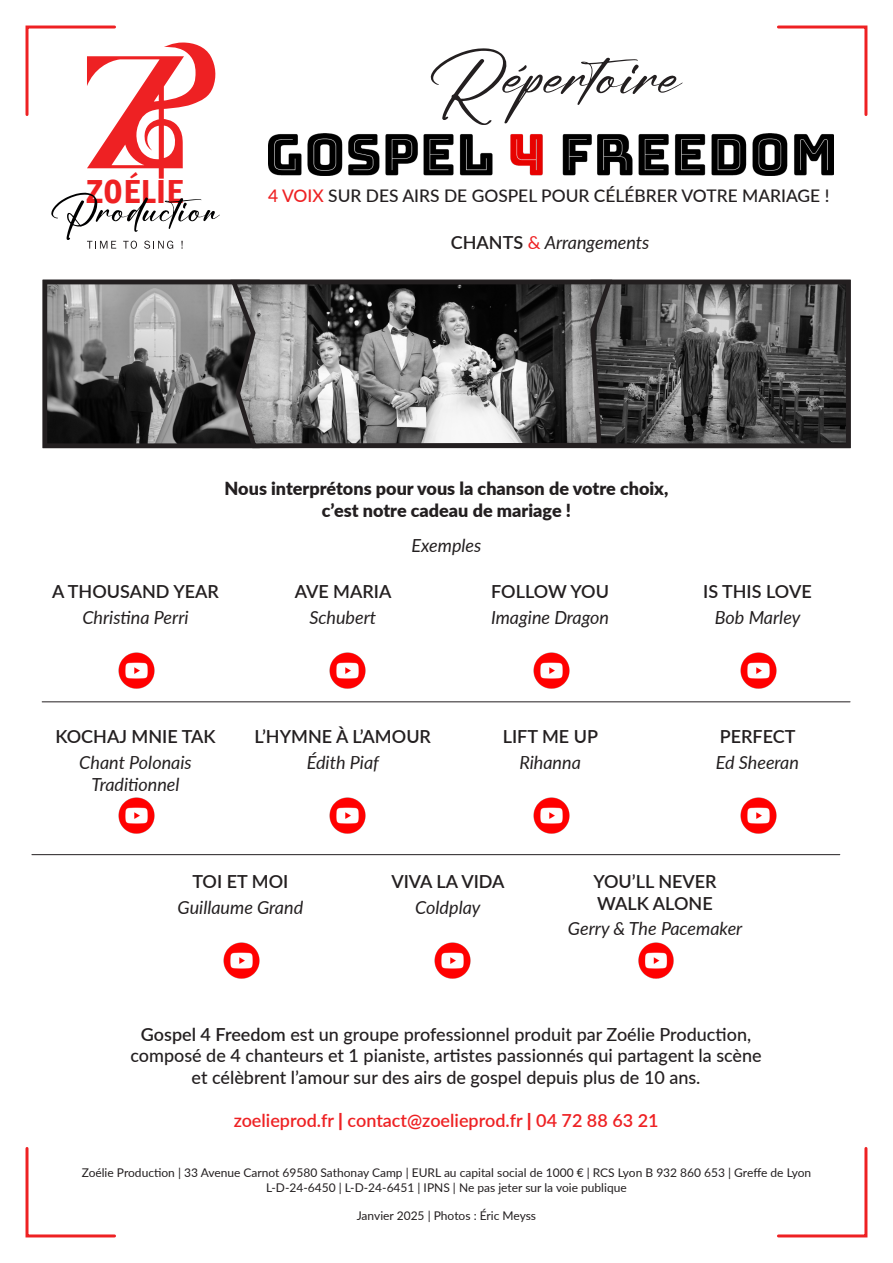
<style>
.page{position:relative;width:893px;height:1263px;background:#fff}
.page>*{position:absolute;margin:0;border:0;box-sizing:border-box;transform-origin:0 0}
.t1{font:italic 63px "Australia Custom";color:#231f20}
.t2{font:600 condensed 34.2px "Franklin Gothic";letter-spacing:.03em;color:#ee2123}
.t3{font:500 18px "Lato";color:#231f20}
.t4{font:italic 18px/21.6px "Lato";color:#231f20;text-align:center}
.t5{font:600 18px "Lato";color:#231f20}
.t6{font:900 18px/21.6px "Lato";color:#231f20;text-align:center}
.t7{font:600 18px "Lato";color:#ee2123}
.t8{font:500 17.4px "Lato";color:#231f20}
.t9{font:12px "Lato";color:#231f20}
.s1{color:#ee2123}
.s2{font-weight:600;font-style:normal}
.s3{font-style:normal;color:#ee2123}
.s4{font-weight:600}
.s5{font-weight:900}
</style>
<div class="page">
<svg style="left:51px;top:193px;width:169px;height:56px"></svg>
<img style="left:268px;top:134px;width:565px;height:42px">
<svg style="left:777px;top:1147px;width:91px;height:91px"></svg>
<svg style="left:25px;top:1147px;width:91px;height:91px"></svg>
<svg style="left:777px;top:25px;width:91px;height:91px"></svg>
<svg style="left:25px;top:25px;width:191px;height:154px"></svg>
<img style="left:615px;top:285px;width:230px;height:158px">
<img style="left:48px;top:285px;width:180px;height:158px">
<svg style="left:228px;top:279px;width:387px;height:170px;background:#777"></svg>
<img style="left:118px;top:652px;width:37px;height:37px">
<img style="left:329px;top:652px;width:37px;height:37px">
<img style="left:533px;top:652px;width:37px;height:37px">
<img style="left:740px;top:652px;width:37px;height:37px">
<img style="left:118px;top:797px;width:37px;height:37px">
<img style="left:329px;top:797px;width:37px;height:37px">
<img style="left:533px;top:797px;width:37px;height:37px">
<img style="left:740px;top:797px;width:37px;height:37px">
<img style="left:223px;top:942px;width:37px;height:37px">
<img style="left:434px;top:942px;width:37px;height:37px">
<img style="left:638px;top:942px;width:36px;height:37px">
<hr style="left:42px;top:701px;width:808px;height:1px;background:#231f20">
<hr style="left:32px;top:854px;width:808px;height:1px;background:#231f20">
<div style="left:43px;top:280px;width:808px;height:168px;border:4px solid #231f20"></div>
<p class="t2" style="left:87px;top:169px;width:98px">ZOÉLIE</p>
<p class="t1" style="left:424px;top:32px;width:254px">Répertoire</p>
<p class="t8" style="left:268px;top:183px;width:563px"><span class="s1">4 VOIX</span> SUR DES AIRS DE GOSPEL POUR CÉLÉBRER VOTRE MARIAGE !</p>
<p class="t4" style="left:451px;top:231px;width:200px"><span class="s2">CHANTS</span> <span class="s3">&amp;</span> Arrangements</p>
<p class="t6" style="left:225px;top:477px;width:445px">Nous interprétons pour vous la chanson de votre choix, c’est notre cadeau de mariage !</p>
<p class="t4" style="left:412px;top:534px;width:71px">Exemples</p>
<p class="t5" style="left:52px;top:578px;width:168px">A THOUSAND YEAR</p>
<p class="t4" style="left:82px;top:606px;width:108px">Christina Perri</p>
<p class="t5" style="left:295px;top:578px;width:98px">AVE MARIA</p>
<p class="t4" style="left:309px;top:606px;width:68px">Schubert</p>
<p class="t5" style="left:55px;top:723px;width:162px">KOCHAJ MNIE TAK</p>
<p class="t4" style="left:79px;top:751px;width:114px">Chant Polonais<br>Traditionnel</p>
<p class="t5" style="left:255px;top:723px;width:178px">L’HYMNE À L’AMOUR</p>
<p class="t4" style="left:307px;top:751px;width:74px">Édith Piaf</p>
<p class="t5" style="left:491px;top:578px;width:119px">FOLLOW YOU</p>
<p class="t4" style="left:491px;top:606px;width:120px">Imagine Dragon</p>
<p class="t5" style="left:503px;top:723px;width:97px">LIFT ME UP</p>
<p class="t4" style="left:519px;top:751px;width:63px">Rihanna</p>
<p class="t5" style="left:703px;top:578px;width:110px">IS THIS LOVE</p>
<p class="t4" style="left:715px;top:606px;width:87px">Bob Marley</p>
<p class="t5" style="left:720px;top:723px;width:77px">PERFECT</p>
<p class="t4" style="left:716px;top:751px;width:85px">Ed Sheeran</p>
<p class="t5" style="left:192px;top:868px;width:97px">TOI ET MOI</p>
<p class="t4" style="left:178px;top:896px;width:127px">Guillaume Grand</p>
<p class="t5" style="left:391px;top:868px;width:115px">VIVA LA VIDA</p>
<p class="t4" style="left:415px;top:896px;width:67px">Coldplay</p>
<p class="t5" style="left:593px;top:868px;width:125px">YOU’LL NEVER</p>
<p class="t5" style="left:597px;top:890px;width:117px">WALK ALONE</p>
<p class="t4" style="left:568px;top:917px;width:176px">Gerry &amp; The Pacemaker</p>
<p class="t3" style="left:141px;top:1021px;width:612px"><span class="s4">Gospel 4 Freedom</span> est un groupe professionnel produit par Zoélie Production,</p>
<p class="t3" style="left:130px;top:1043px;width:633px">composé de 4 chanteurs et 1 pianiste, artistes passionnés qui partagent la scène</p>
<p class="t3" style="left:192px;top:1064px;width:510px">et célèbrent l’amour sur des airs de gospel depuis plus de 10 ans.</p>
<p class="t7" style="left:234px;top:1107px;width:426px">zoelieprod.fr <span class="s5">|</span> contact@zoelieprod.fr <span class="s5">|</span> 04 72 88 63 21</p>
<p class="t9" style="left:82px;top:1164px;width:731px">Zoélie Production | 33 Avenue Carnot 69580 Sathonay Camp | EURL au capital social de 1000 € | RCS Lyon B 932 860 653 | Greffe de Lyon</p>
<p class="t9" style="left:266px;top:1179px;width:362px">L-D-24-6450 | L-D-24-6451 | IPNS | Ne pas jeter sur la voie publique</p>
<p class="t9" style="left:357px;top:1207px;width:181px">Janvier 2025 | Photos : Éric Meyss</p>
</div>
